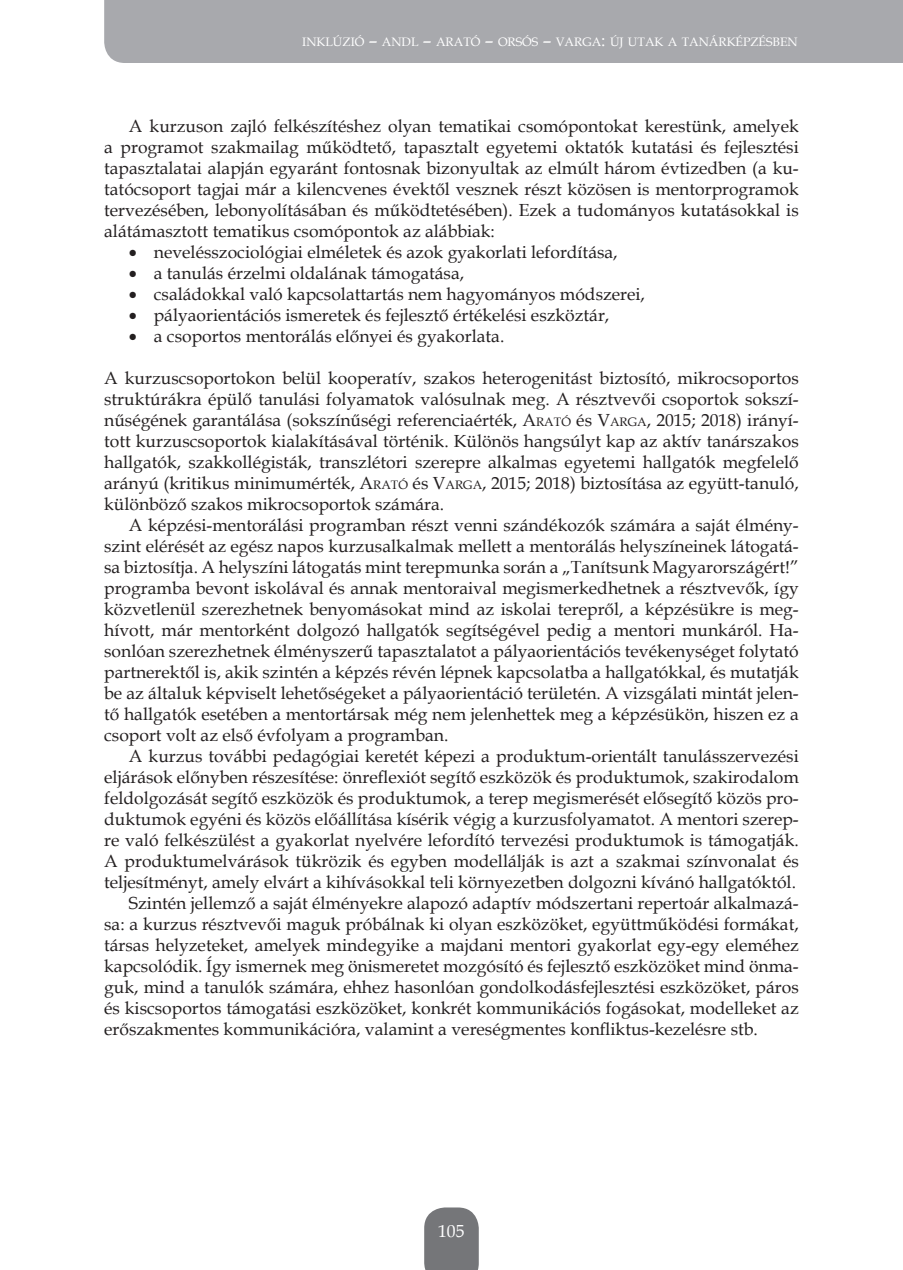
<style>
.page{position:relative;width:903px;height:1270px;background:#fff}
.page>*{position:absolute;margin:0;border:0;box-sizing:border-box;transform-origin:0 0}
.t1{font:17.5px/21px "Book Antiqua";color:#231f20;text-align:justify}
.t2{font:17.5px "Book Antiqua";color:#fff}
.t3{font:12.25px "Book Antiqua";color:#fff}
.s1{font-size:17.5px}
.s2{font-style:inherit}
.s3{font-size:12.25px}
</style>
<div class="page">
<svg style="left:424px;top:1207px;width:55px;height:63px;background:#7f8082"></svg>
<div style="left:439px;top:1225px;width:25px;height:13px;background:#757679"></div>
<div style="left:104px;top:0;width:799px;height:63px;background:#a8a9ad"></div>
<p class="t3" style="left:302px;top:33px;width:497px">INKLÚZIÓ <span class="s1">–</span> ANDL <span class="s1">–</span> ARATÓ <span class="s1">–</span> ORSÓS <span class="s1">–</span> VARGA<span class="s1">:</span> ÚJ UTAK A TANÁRKÉPZÉSBEN</p>
<p class="t1" style="left:104px;top:115px;width:696px;text-indent:25px">A kurzuson zajló felkészítéshez olyan tematikai csomópontokat kerestünk, amelyek a programot szakmailag működtető, tapasztalt egyetemi oktatók kutatási és fejlesztési tapasztalatai alapján egyaránt fontosnak bizonyultak az elmúlt három évtizedben (a ku&shy;tatócsoport tagjai már a kilencvenes évektől vesznek részt közösen is mentorprogramok tervezésében, lebonyolításában és működtetésében). ezek a tudományos kutatásokkal is alátámasztott tematikus csomópontok az alábbiak:</p>
<p class="t1" style="left:129px;top:241px;width:490px">• nevelésszociológiai elméletek és azok gyakorlati lefordítása,</p>
<p class="t1" style="left:129px;top:262px;width:337px">• a tanulás érzelmi oldalának támogatása,</p>
<p class="t1" style="left:129px;top:283px;width:517px">• családokkal való kapcsolattartás nem hagyományos módszerei,</p>
<p class="t1" style="left:129px;top:304px;width:482px">• pályaorientációs ismeretek és fejlesztő értékelési eszköztár,</p>
<p class="t1" style="left:129px;top:325px;width:377px">• a csoportos mentorálás előnyei és gyakorlata.</p>
<p class="t1" style="left:104px;top:367px;width:696px">A kurzuscsoportokon belül kooperatív, szakos heterogenitást biztosító, mikrocsoportos struktúrákra épülő tanulási folyamatok valósulnak meg. A résztvevői csoportok sokszí&shy;nűségének garantálása (sokszínűségi referenciaérték, <span class="s2">A</span><span class="s3">RATÓ</span> és <span class="s2">V</span><span class="s3">ARGA</span>, 2015; 2018) irányí&shy;tott kurzuscsoportok kialakításával történik. Különös hangsúlyt kap az aktív tanárszakos hallgatók, szakkollégisták, transzlétori szerepre alkalmas egyetemi hallgatók megfelelő arányú (kritikus minimumérték, <span class="s2">A</span><span class="s3">RATÓ</span> és <span class="s2">V</span><span class="s3">ARGA</span>, 2015; 2018) biztosítása az együtt-tanuló, különböző szakos mikrocsoportok számára.</p>
<p class="t1" style="left:104px;top:514px;width:696px;text-indent:25px">A képzési-mentorálási programban részt venni szándékozók számára a saját élmény&shy;szint elérését az egész napos kurzusalkalmak mellett a mentorálás helyszíneinek látogatá&shy;sa biztosítja. A helyszíni látogatás mint terepmunka során a „tanítsunk magyarországért!” programba bevont iskolával és annak mentoraival megismerkedhetnek a résztvevők, így közvetlenül szerezhetnek benyomásokat mind az iskolai terepről, a képzésükre is meg&shy;hívott, már mentorként dolgozó hallgatók segítségével pedig a mentori munkáról. Ha&shy;sonlóan szerezhetnek élményszerű tapasztalatot a pályaorientációs tevékenységet folytató partnerektől is, akik szintén a képzés révén lépnek kapcsolatba a hallgatókkal, és mutatják be az általuk képviselt lehetőségeket a pályaorientáció területén. A vizsgálati mintát jelen&shy;tő hallgatók esetében a mentortársak még nem jelenhettek meg a képzésükön, hiszen ez a csoport volt az első évfolyam a programban.</p>
<p class="t1" style="left:129px;top:745px;width:671px">A kurzus további pedagógiai keretét képezi a produktum-orientált tanulásszervezési</p>
<p class="t1" style="left:104px;top:766px;width:696px">eljárások előnyben részesítése: önreflexiót segítő eszközök és produktumok, szakirodalom</p>
<p class="t1" style="left:104px;top:787px;width:696px">feldolgozását segítő eszközök és produktumok, a terep megismerését elősegítő közös pro-</p>
<p class="t1" style="left:104px;top:808px;width:696px">duktumok egyéni és közös előállítása kísérik végig a kurzusfolyamatot. A mentori szerep-</p>
<p class="t1" style="left:104px;top:829px;width:696px">re való felkészülést a gyakorlat nyelvére lefordító tervezési produktumok is támogatják.</p>
<p class="t1" style="left:104px;top:850px;width:696px">A produktumelvárások tükrözik és egyben modellálják is azt a szakmai színvonalat és</p>
<p class="t1" style="left:104px;top:871px;width:693px">teljesítményt, amely elvárt a kihívásokkal teli környezetben dolgozni kívánó hallgatóktól.</p>
<p class="t1" style="left:129px;top:892px;width:671px">szintén jellemző a saját élményekre alapozó adaptív módszertani repertoár alkalmazá-</p>
<p class="t1" style="left:104px;top:913px;width:696px">sa: a kurzus résztvevői maguk próbálnak ki olyan eszközöket, együttműködési formákat,</p>
<p class="t1" style="left:104px;top:934px;width:696px">társas helyzeteket, amelyek mindegyike a majdani mentori gyakorlat egy-egy eleméhez</p>
<p class="t1" style="left:104px;top:955px;width:696px">kapcsolódik. Így ismernek meg önismeretet mozgósító és fejlesztő eszközöket mind önma-</p>
<p class="t1" style="left:104px;top:976px;width:696px">guk, mind a tanulók számára, ehhez hasonlóan gondolkodásfejlesztési eszközöket, páros</p>
<p class="t1" style="left:104px;top:997px;width:696px">és kiscsoportos támogatási eszközöket, konkrét kommunikációs fogásokat, modelleket az</p>
<p class="t1" style="left:104px;top:1018px;width:655px">erőszakmentes kommunikációra, valamint a vereségmentes konfliktus-kezelésre stb.</p>
<p class="t2" style="left:438px;top:1219px;width:28px">105</p>
</div>
